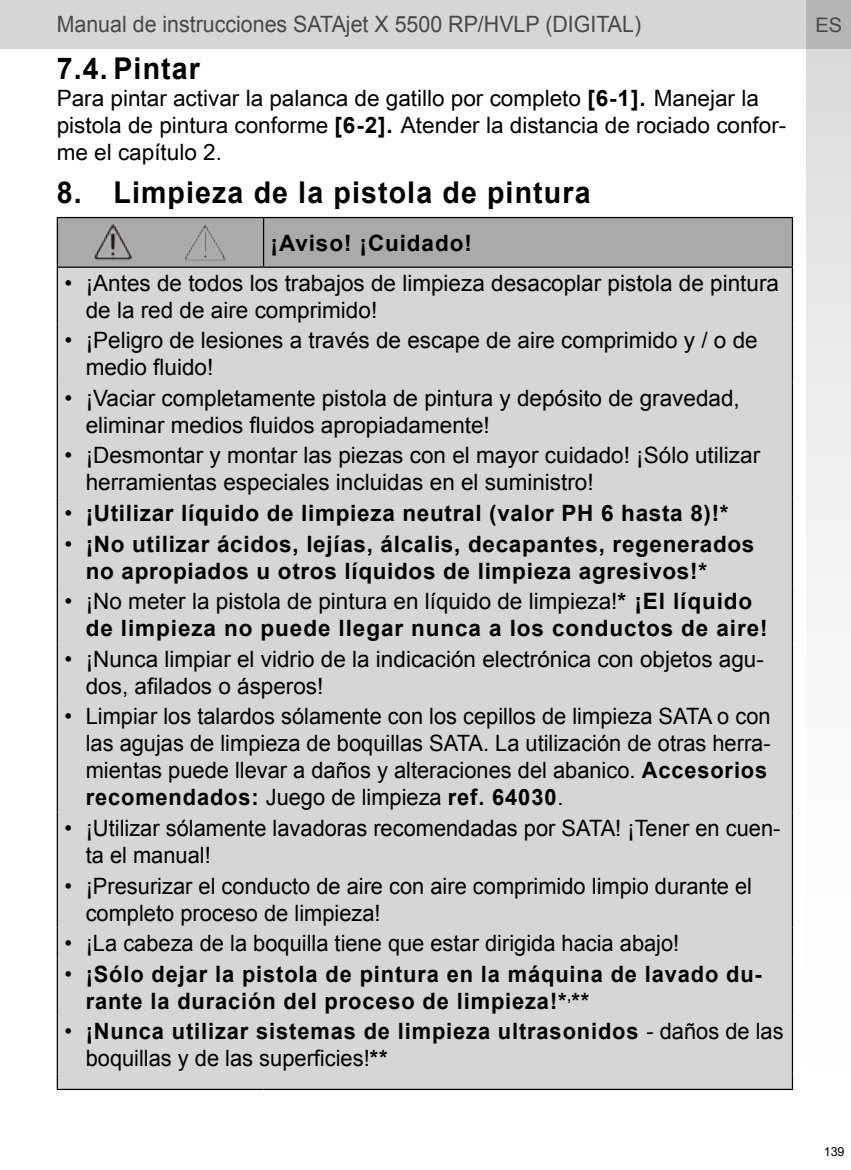
<style>
.page{position:relative;width:851px;height:1170px;background:#fff}
.page>*{position:absolute;margin:0;border:0;box-sizing:border-box;transform-origin:0 0}
.t1{font:700 30px "Arial";letter-spacing:.04em;color:#000;scale:.95 1}
.t2{font:22.5px/27px "Arial";color:#000}
.t3{font:700 22.5px/27px "Arial";letter-spacing:.04em;color:#000}
.t4{font:22.5px/27px "Arial Unicode MS";color:#000}
.t5{font:22.5px "Arial";color:#484848;scale:.95 1}
.t6{font:20px "Arial";color:#484848}
.t7{font:12.5px "Arial";color:#000}
.s1{font-family:"Arial";font-weight:700}
.s2{font-weight:400}
.s3{font-weight:700}
</style>
<div class="page">
<div style="left:0;top:0;width:850px;height:49px;background:#d6d6d6"></div>
<svg style="left:806px;top:0;width:44px;height:593px"></svg>
<div style="left:58px;top:218px;width:733px;height:48px;background:#aaa"></div>
<div style="left:58px;top:268px;width:733px;height:820px;background:#d6d6d6"></div>
<hr style="left:57px;top:268px;width:1px;height:57px;background:#000">
<hr style="left:791px;top:268px;width:2px;height:57px;background:#000">
<hr style="left:57px;top:325px;width:1px;height:57px;background:#000">
<hr style="left:791px;top:325px;width:2px;height:57px;background:#000">
<hr style="left:57px;top:382px;width:1px;height:58px;background:#000">
<hr style="left:791px;top:382px;width:2px;height:58px;background:#000">
<hr style="left:57px;top:440px;width:1px;height:57px;background:#000">
<hr style="left:791px;top:440px;width:2px;height:57px;background:#000">
<hr style="left:57px;top:497px;width:1px;height:31px;background:#000">
<hr style="left:791px;top:497px;width:2px;height:31px;background:#000">
<hr style="left:57px;top:528px;width:1px;height:57px;background:#000">
<hr style="left:791px;top:528px;width:2px;height:57px;background:#000">
<hr style="left:57px;top:585px;width:1px;height:58px;background:#000">
<hr style="left:791px;top:585px;width:2px;height:58px;background:#000">
<hr style="left:57px;top:217px;width:206px;height:1px;background:#000">
<hr style="left:57px;top:218px;width:1px;height:48px;background:#000">
<hr style="left:263px;top:217px;width:530px;height:1px;background:#000">
<hr style="left:263px;top:218px;width:1px;height:48px;background:#000">
<hr style="left:791px;top:218px;width:2px;height:48px;background:#000">
<hr style="left:57px;top:266px;width:206px;height:2px;background:#000">
<hr style="left:263px;top:266px;width:530px;height:2px;background:#000">
<hr style="left:57px;top:643px;width:1px;height:57px;background:#000">
<hr style="left:791px;top:643px;width:2px;height:57px;background:#000">
<hr style="left:57px;top:700px;width:1px;height:112px;background:#000">
<hr style="left:791px;top:700px;width:2px;height:112px;background:#000">
<hr style="left:57px;top:812px;width:1px;height:58px;background:#000">
<hr style="left:791px;top:812px;width:2px;height:58px;background:#000">
<hr style="left:57px;top:870px;width:1px;height:57px;background:#000">
<hr style="left:791px;top:870px;width:2px;height:57px;background:#000">
<hr style="left:57px;top:927px;width:1px;height:31px;background:#000">
<hr style="left:791px;top:927px;width:2px;height:31px;background:#000">
<hr style="left:57px;top:958px;width:1px;height:57px;background:#000">
<hr style="left:791px;top:958px;width:2px;height:57px;background:#000">
<hr style="left:57px;top:1015px;width:1px;height:58px;background:#000">
<hr style="left:791px;top:1015px;width:2px;height:58px;background:#000">
<svg style="left:57px;top:1073px;width:1px;height:15px"></svg>
<svg style="left:791px;top:1073px;width:2px;height:15px"></svg>
<hr style="left:57px;top:1088px;width:206px;height:1px;background:#000">
<hr style="left:263px;top:1088px;width:530px;height:1px;background:#000">
<img style="left:68px;top:225px;width:184px;height:35px">
<p class="t5" style="left:57px;top:10px;width:616px">Manual de instrucciones SATAjet X 5500 RP/HVLP (DIGITAL)</p>
<p class="t6" style="left:815px;top:11px;width:28px">ES</p>
<h1 class="t1" style="left:57px;top:48px;width:152px">7.4. Pintar</h1>
<p class="t4" style="left:57px;top:84px;width:731px">Para pintar activar la palanca de gatillo por completo <span class="s1">[6-1].</span> Manejar la pistola de pintura conforme <span class="s1">[6-2].</span> Atender la distancia de rociado confor&shy;me el capítulo 2.</p>
<h1 class="t1" style="left:57px;top:172px;width:563px">8. Limpieza de la pistola de pintura</h1>
<p class="t3" style="left:270px;top:230px;width:203px">¡Aviso! ¡Cuidado!</p>
<p class="t2" style="left:86px;top:269px;width:694px;text-indent:-21px">• ¡Antes de todos los trabajos de limpieza desacoplar pistola de pintura de la red de aire comprimido!</p>
<p class="t2" style="left:86px;top:327px;width:673px;text-indent:-21px">• ¡Peligro de lesiones a través de escape de aire comprimido y / o de medio fluido!</p>
<p class="t2" style="left:86px;top:384px;width:655px;text-indent:-21px">• ¡Vaciar completamente pistola de pintura y depósito de gravedad, eliminar medios fluidos apropiadamente!</p>
<p class="t2" style="left:86px;top:442px;width:675px;text-indent:-21px">• ¡Desmontar y montar las piezas con el mayor cuidado! ¡Sólo utilizar herramientas especiales incluidas en el suministro!</p>
<p class="t3" style="left:64px;top:500px;width:665px"><span class="s2">•</span> ¡Utilizar líquido de limpieza neutral (valor PH 6 hasta 8)!*</p>
<p class="t3" style="left:86px;top:531px;width:670px;text-indent:-21px"><span class="s2">•</span> ¡No utilizar ácidos, lejías, álcalis, decapantes, regenerados no apropiados u otros líquidos de limpieza agresivos!*</p>
<p class="t3" style="left:86px;top:588px;width:683px;text-indent:-21px"><span class="s2">• ¡No meter la pistola de pintura en líquido de limpieza!</span>* ¡El líquido de limpieza no puede llegar nunca a los conductos de aire!</p>
<p class="t2" style="left:86px;top:645px;width:679px;text-indent:-21px">• ¡Nunca limpiar el vidrio de la indicación electrónica con objetos agu&shy;dos, afilados o ásperos!</p>
<p class="t2" style="left:86px;top:703px;width:686px;text-indent:-21px">• Limpiar los talardos sólamente con los cepillos de limpieza SATA o con las agujas de limpieza de boquillas SATA. La utilización de otras herra&shy;mientas puede llevar a daños y alteraciones del abanico. <span class="s3">Accesorios recomendados:</span> Juego de limpieza <span class="s3">ref. 64030</span>.</p>
<p class="t2" style="left:86px;top:814px;width:696px;text-indent:-21px">• ¡Utilizar sólamente lavadoras recomendadas por SATA! ¡Tener en cuen&shy;ta el manual!</p>
<p class="t2" style="left:86px;top:872px;width:667px;text-indent:-21px">• ¡Presurizar el conducto de aire con aire comprimido limpio durante el completo proceso de limpieza!</p>
<p class="t2" style="left:64px;top:929px;width:616px">• ¡La cabeza de la boquilla tiene que estar dirigida hacia abajo!</p>
<p class="t3" style="left:86px;top:960px;width:677px;text-indent:-21px"><span class="s2">•</span> ¡Sólo dejar la pistola de pintura en la máquina de lavado du&shy;rante la duración del proceso de limpieza!*<sup>,</sup>**</p>
<p class="t3" style="left:86px;top:1018px;width:699px;text-indent:-21px"><span class="s2">•</span> ¡Nunca utilizar sistemas de limpieza ultrasonidos <span class="s2">- daños de las boquillas y de las superficies!</span>**</p>
<p class="t7" style="left:823px;top:1143px;width:22px">139</p>
</div>
